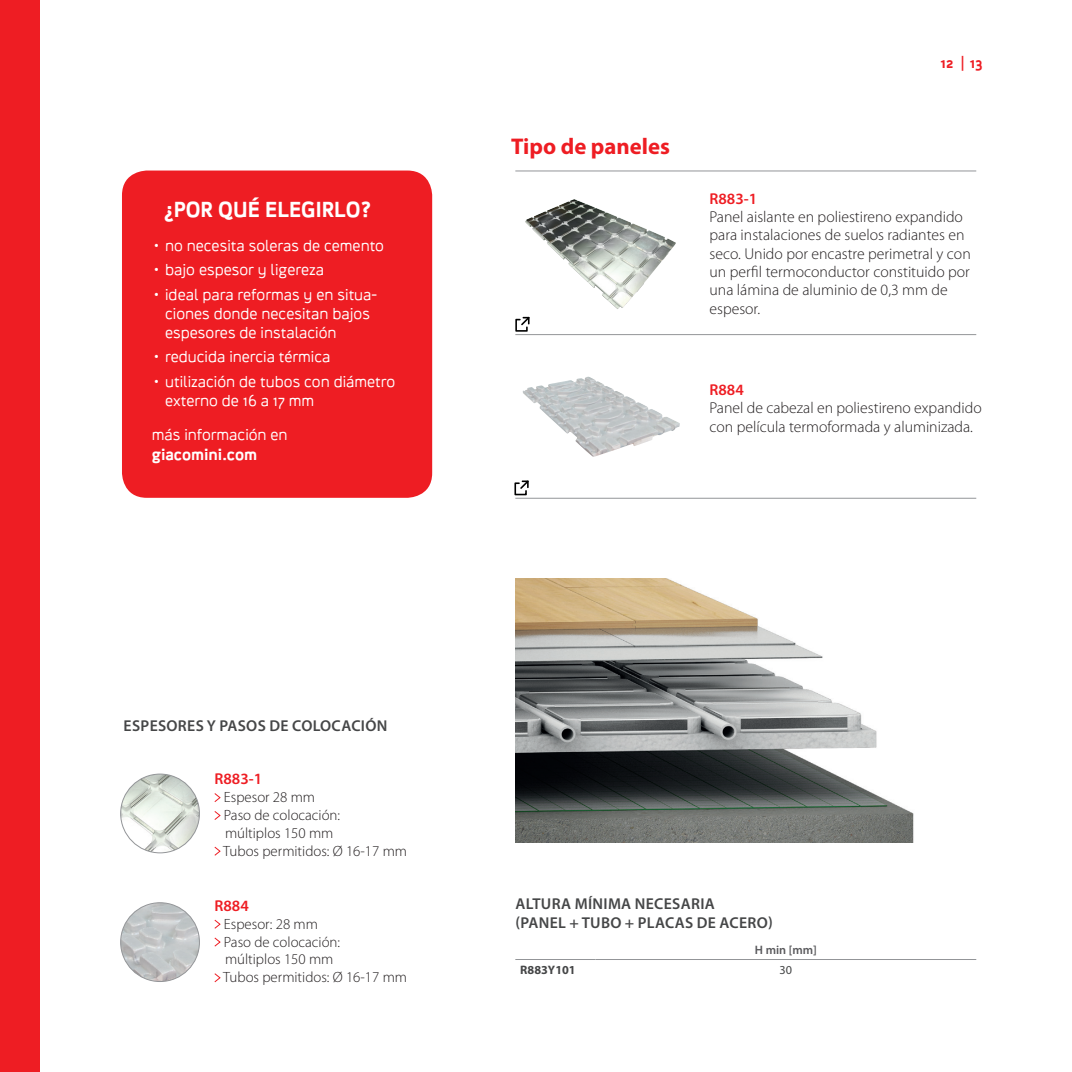
<style>
.page{position:relative;width:1072px;height:1072px;background:#fff}
.page>*{position:absolute;margin:0;border:0;box-sizing:border-box;transform-origin:0 0}
.Panoramica{font:700 22.75px "Myriad Pro";color:#ee1d23}
.t1{font:21px "Crank 8 Plus Two";color:#fff}
.Panoramica-2{font:300 15.75px/18.4px "Myriad Pro";color:#231f20}
.plus_box_rosso{font:15.75px/19.2px "Crank 8 Minus Two";color:#fff}
.Descrizioni{font:600 15.75px/18.4px "Myriad Pro";letter-spacing:.02em;color:#454647}
.Descrizioni-2{font:600 15.75px "Myriad Pro";color:#ee1d23}
.Panoramica-3{font:300 14.88px/17.8px "Myriad Pro";color:#231f20}
.t2{font:14px "Crank 8 Plus Two";color:#ee1d23}
.Testatine_tabella{font:600 12.25px "Myriad Pro";color:#59595c}
.Testatine_tabella-2{font:700 12.25px "Myriad Pro";color:#454647}
.Dati_tabella{font:12.25px "Myriad Pro";color:#454647}
.s1{font-family:"Crank 8 Plus Two"}
</style>
<div class="page">
<div style="left:0;top:0;width:40px;height:1071px;background:#ee1d23"></div>
<svg style="left:214px;top:793px;width:7px;height:9px"></svg>
<svg style="left:214px;top:811px;width:7px;height:9px"></svg>
<svg style="left:214px;top:846px;width:7px;height:10px"></svg>
<svg style="left:214px;top:919px;width:7px;height:10px"></svg>
<svg style="left:214px;top:937px;width:7px;height:10px"></svg>
<svg style="left:214px;top:973px;width:7px;height:10px"></svg>
<hr style="left:515px;top:334px;width:461px;height:1px;background:#939598">
<hr style="left:515px;top:498px;width:461px;height:1px;background:#939598">
<hr style="left:515px;top:170px;width:461px;height:1px;background:#939598">
<img style="left:525px;top:199px;width:151px;height:110px">
<img style="left:522px;top:377px;width:158px;height:80px">
<div style="left:122px;top:170px;width:310px;height:328px;background:#ee1d23;border-radius:25px"></div>
<img style="left:121px;top:774px;width:78px;height:78px;border-radius:39px">
<div style="left:120px;top:773px;width:80px;height:80px;border:1px solid #939598;border-radius:50%"></div>
<img style="left:121px;top:902px;width:78px;height:79px;border-radius:39px">
<div style="left:120px;top:902px;width:80px;height:80px;border:1px solid #939598;border-radius:50%"></div>
<hr style="left:515px;top:959px;width:80px;height:1px;background:#939598">
<hr style="left:595px;top:959px;width:381px;height:1px;background:#939598">
<img style="left:515px;top:579px;width:399px;height:264px">
<svg style="left:515px;top:316px;width:15px;height:16px"></svg>
<svg style="left:514px;top:480px;width:15px;height:15px"></svg>
<p class="t1" style="left:164px;top:196px;width:208px">¿POR QUÉ ELEGIRLO?</p>
<p class="plus_box_rosso" style="left:152px;top:236px;width:234px">• no necesita soleras de cemento</p>
<p class="plus_box_rosso" style="left:152px;top:260px;width:174px">• bajo espesor y ligereza</p>
<p class="plus_box_rosso" style="left:165px;top:284px;width:214px;text-indent:-13px">• ideal para reformas y en situa&shy;ciones donde necesitan bajos espesores de instalación</p>
<p class="plus_box_rosso" style="left:152px;top:347px;width:180px">• reducida inercia térmica</p>
<p class="plus_box_rosso" style="left:165px;top:371px;width:232px;text-indent:-13px">• utilización de tubos con diámetro externo de 16 a 17 mm</p>
<p class="plus_box_rosso" style="left:152px;top:425px;width:137px">más información en <span class="s1">giacomini.com</span></p>
<p class="Descrizioni" style="left:124px;top:716px;width:265px">ESPESORES Y PASOS DE COLOCACIÓN</p>
<p class="Descrizioni-2" style="left:214px;top:769px;width:49px">R883-1</p>
<p class="Panoramica-3" style="left:224px;top:788px;width:93px">Espesor 28 mm</p>
<p class="Panoramica-3" style="left:224px;top:806px;width:118px">Paso de colocación: múltiplos 150 mm</p>
<p class="Panoramica-3" style="left:223px;top:841px;width:185px">Tubos permitidos: Ø 16-17 mm</p>
<p class="Descrizioni-2" style="left:214px;top:895px;width:36px">R884</p>
<p class="Panoramica-3" style="left:224px;top:914px;width:96px">Espesor: 28 mm</p>
<p class="Panoramica-3" style="left:224px;top:932px;width:118px">Paso de colocación: múltiplos 150 mm</p>
<p class="Panoramica-3" style="left:223px;top:968px;width:185px">Tubos permitidos: Ø 16-17 mm</p>
<p class="Panoramica" style="left:511px;top:131px;width:160px">Tipo de paneles</p>
<p class="t2" style="left:940px;top:54px;width:14px">12</p>
<p class="t2" style="left:961px;top:54px;width:23px">| 13</p>
<p class="Descrizioni-2" style="left:709px;top:188px;width:49px">R883-1</p>
<p class="Panoramica-2" style="left:709px;top:207px;width:263px">Panel aislante en poliestireno expandido para instalaciones de suelos radiantes en seco. Unido por encastre perimetral y con un perfil termoconductor constituido por una lámina de aluminio de 0,3 mm de espesor.</p>
<p class="Descrizioni-2" style="left:709px;top:379px;width:36px">R884</p>
<p class="Panoramica-2" style="left:709px;top:398px;width:274px">Panel de cabezal en poliestireno expandido con película termoformada y aluminizada.</p>
<p class="Descrizioni" style="left:515px;top:894px;width:259px">ALTURA MÍNIMA NECESARIA<br>(PANEL + TUBO + PLACAS DE ACERO)</p>
<p class="Testatine_tabella" style="left:755px;top:942px;width:63px">H min [mm]</p>
<p class="Testatine_tabella-2" style="left:520px;top:962px;width:57px">R883Y101</p>
<p class="Dati_tabella" style="left:779px;top:962px;width:14px">30</p>
</div>
